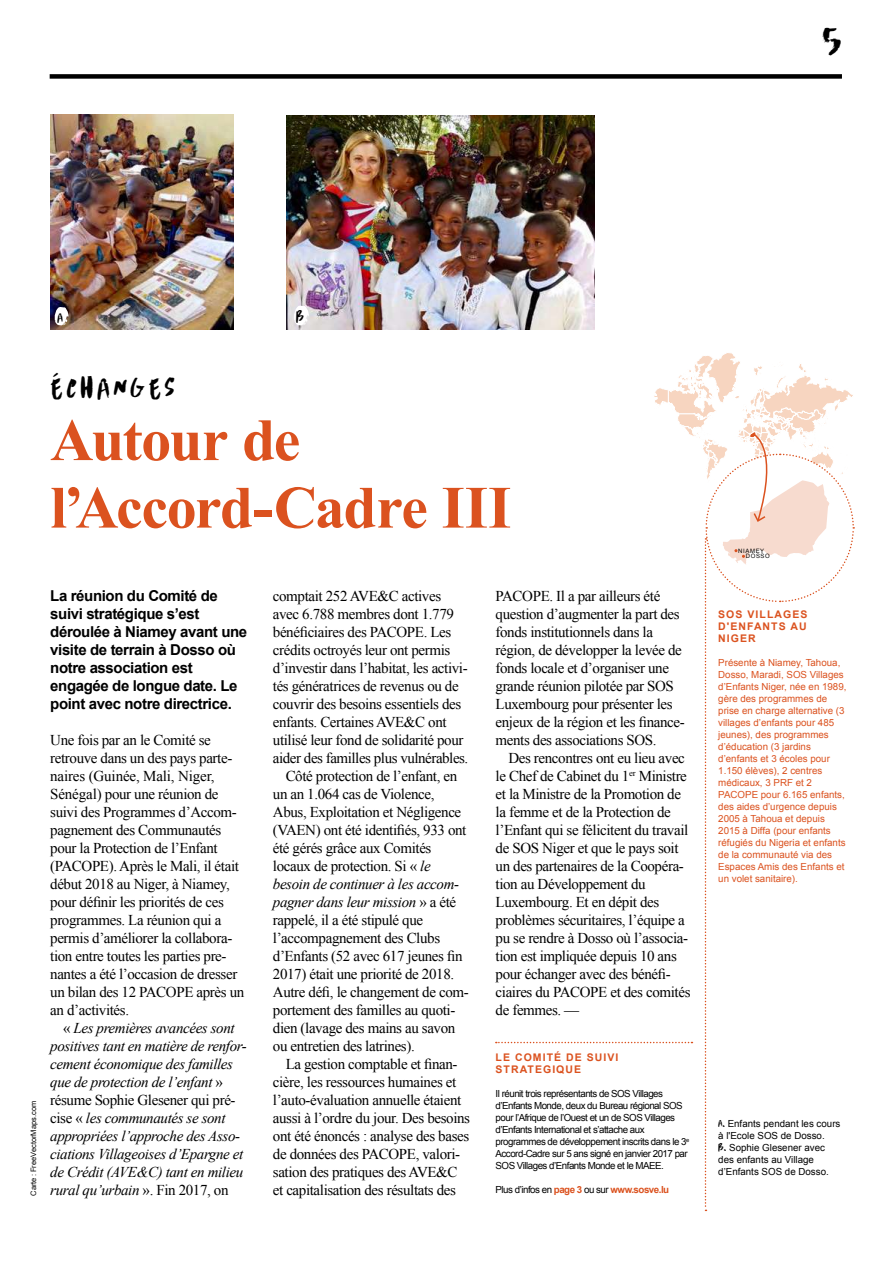
<style>
.page{position:relative;width:893px;height:1263px;background:#fff}
.page>*{position:absolute;margin:0;border:0;box-sizing:border-box;transform-origin:0 0}
.t1{font:700 60px/67.5px "Times New Roman";letter-spacing:-.025em;color:#db521f}
.t2{font:42px "Scrawny Cat SOS Headline";color:#000}
.t3{font:30px "Scrawny Cat SOS Headline";letter-spacing:.1em;color:#000}
.t4{font:15px/18px "Times New Roman";letter-spacing:-.025em;color:#000}
.t5{font:italic 15px/18px "Times New Roman";letter-spacing:-.025em;color:#000}
.t6{font:700 15px/18px "Arial";letter-spacing:-.025em;color:#000}
.t7{font:14.55px "Scrawny Cat SOS Headline";color:#000}
.t8{font:13.5px "Scrawny Cat SOS Headline";color:#000}
.t9{font:700 10.5px/12px "Arial";letter-spacing:.1em;color:#db521f;text-align:justify}
.t10{font:9.75px/12px "Arial";color:#db521f}
.t11{font:9.75px/12px "Arial";letter-spacing:-.05em;color:#000}
.t12{font:9.75px/12px "Arial";color:#000}
.t13{font:7.5px "Arial";color:#000}
.t14{font:6px "Arial";letter-spacing:.1em;color:#000}
.s1{font-style:normal}
.s2{font-style:italic}
.s3{font-weight:700;color:#db521f}
.s4{font-family:"Scrawny Cat SOS Headline"}
</style>
<div class="page">
<div style="left:50px;top:74px;width:792px;height:5px;background:#000"></div>
<img style="left:50px;top:115px;width:183px;height:215px">
<img style="left:286px;top:115px;width:308px;height:215px">
<svg style="left:55px;top:307px;width:14px;height:18px"></svg>
<svg style="left:294px;top:306px;width:15px;height:19px"></svg>
<svg style="left:496px;top:353px;width:359px;height:858px"></svg>
<h2 class="t2" style="left:821px;top:15px;width:22px">5</h2>
<p class="t8" style="left:57px;top:309px;width:7px">A</p>
<p class="t7" style="left:296px;top:308px;width:10px">B</p>
<h3 class="t3" style="left:50px;top:370px;width:127px">ÉCHANGES</h3>
<h1 class="t1" style="left:50px;top:405px;width:463px">Autour de l’Accord-Cadre III</h1>
<p class="t13" style="left:29px;top:1196px;width:96px;rotate:-90deg">Carte: FreeVectorMaps.com</p>
<p class="t6" style="left:50px;top:587px;width:198px">La réunion du Comité de suivi stratégique s’est déroulée à Niamey avant une visite de terrain à Dosso où notre association est engagée de longue date. Le point avec notre directrice.</p>
<p class="t4" style="left:50px;top:730px;width:196px">Une fois par an le Comité se retrouve dans un des pays parte&shy;naires (Guinée, Mali, Niger,<br>Sénégal) pour une réunion de suivi des Programmes d’Accom&shy;pagnement des Communautés pour la Protection de l’Enfant (PACOPE). Après le Mali, il était début 2018 au Niger, à Niamey, pour définir les priorités de ces programmes. La réunion qui a permis d’améliorer la collabora&shy;tion entre toutes les parties pre&shy;nantes a été l’occasion de dresser un bilan des 12 PACOPE après un an d’activités.</p>
<p class="t5" style="left:50px;top:1018px;width:198px;text-indent:13px"><span class="s1">«</span> Les premières avancées sont positives tant en matière de renfor&shy;cement économique des familles que de protection de l’enfant <span class="s1">» résume Sophie Glesener qui pré&shy;cise «</span> les communautés se sont appropriées l’approche des Asso&shy;ciations Villageoises d’Epargne et de Crédit (AVE&amp;C) tant en milieu rural qu’urbain <span class="s1">». Fin 2017, on</span></p>
<p class="t4" style="left:273px;top:586px;width:170px">comptait 252 AVE&amp;C actives</p>
<p class="t4" style="left:273px;top:604px;width:183px">avec 6.788 membres dont 1.779</p>
<p class="t4" style="left:273px;top:622px;width:180px">bénéficiaires des PACOPE. Les</p>
<p class="t4" style="left:273px;top:640px;width:179px">crédits octroyés leur ont permis</p>
<p class="t4" style="left:273px;top:658px;width:196px">d’investir dans l’habitat, les activi-</p>
<p class="t4" style="left:273px;top:676px;width:187px">tés génératrices de revenus ou de</p>
<p class="t4" style="left:273px;top:694px;width:190px">couvrir des besoins essentiels des</p>
<p class="t4" style="left:273px;top:712px;width:175px">enfants. Certaines AVE&amp;C ont</p>
<p class="t4" style="left:273px;top:730px;width:192px">utilisé leur fond de solidarité pour</p>
<p class="t4" style="left:273px;top:748px;width:197px">aider des familles plus vulnérables.</p>
<p class="t4" style="left:286px;top:766px;width:173px">Côté protection de l’enfant, en</p>
<p class="t4" style="left:273px;top:784px;width:163px">un an 1.064 cas de Violence,</p>
<p class="t4" style="left:273px;top:802px;width:190px">Abus, Exploitation et Négligence</p>
<p class="t4" style="left:273px;top:820px;width:195px">(VAEN) ont été identifiés, 933 ont</p>
<p class="t4" style="left:273px;top:838px;width:160px">été gérés grâce aux Comités</p>
<p class="t4" style="left:273px;top:856px;width:159px">locaux de protection. Si « <span class="s2">le</span></p>
<p class="t5" style="left:273px;top:874px;width:188px">besoin de continuer à les accom-</p>
<p class="t5" style="left:273px;top:892px;width:185px">pagner dans leur mission <span class="s1">» a été</span></p>
<p class="t4" style="left:273px;top:910px;width:152px">rappelé, il a été stipulé que</p>
<p class="t4" style="left:273px;top:928px;width:169px">l’accompagnement des Clubs</p>
<p class="t4" style="left:273px;top:946px;width:191px">d’Enfants (52 avec 617 jeunes fin</p>
<p class="t4" style="left:273px;top:964px;width:183px">2017) était une priorité de 2018.</p>
<p class="t4" style="left:273px;top:982px;width:197px">Autre défi, le changement de com-</p>
<p class="t4" style="left:273px;top:1000px;width:184px">portement des familles au quoti-</p>
<p class="t4" style="left:273px;top:1018px;width:184px">dien (lavage des mains au savon</p>
<p class="t4" style="left:273px;top:1036px;width:143px">ou entretien des latrines).</p>
<p class="t4" style="left:286px;top:1054px;width:173px">La gestion comptable et finan-</p>
<p class="t4" style="left:273px;top:1072px;width:185px">cière, les ressources humaines et</p>
<p class="t4" style="left:273px;top:1090px;width:190px">l’auto-évaluation annuelle étaient</p>
<p class="t4" style="left:273px;top:1108px;width:199px">aussi à l’ordre du jour. Des besoins</p>
<p class="t4" style="left:273px;top:1126px;width:198px">ont été énoncés : analyse des bases</p>
<p class="t4" style="left:273px;top:1144px;width:189px">de données des PACOPE, valori-</p>
<p class="t4" style="left:273px;top:1162px;width:186px">sation des pratiques des AVE&amp;C</p>
<p class="t4" style="left:273px;top:1180px;width:185px">et capitalisation des résultats des</p>
<p class="t4" style="left:496px;top:586px;width:191px">PACOPE. Il a par ailleurs été question d’augmenter la part des fonds institutionnels dans la région, de développer la levée de fonds locale et d’organiser une grande réunion pilotée par SOS<br>Luxembourg pour présenter les enjeux de la région et les finance&shy;ments des associations SOS.</p>
<p class="t4" style="left:496px;top:748px;width:196px;text-indent:13px">Des rencontres ont eu lieu avec le Chef de Cabinet du 1<sup>er</sup> Ministre et la Ministre de la Promotion de la femme et de la Protection de l’Enfant qui se félicitent du travail de SOS Niger et que le pays soit un des partenaires de la Coopéra&shy;tion au Développement du<br>Luxembourg. Et en dépit des problèmes sécuritaires, l’équipe a pu se rendre à Dosso où l’associa&shy;tion est impliquée depuis 10 ans pour échanger avec des bénéfi&shy;ciaires du PACOPE et des comités de femmes. —</p>
<p class="t9" style="left:496px;top:1051px;width:124px">LE COMITÉ DE SUIVI<br>STRATEGIQUE</p>
<p class="t11" style="left:496px;top:1087px;width:195px">Il réunit trois représentants de SOS Villages d’Enfants Monde, deux du Bureau régional SOS pour l’Afrique de l’Ouest et un de SOS Villages d’Enfants International et s’attache aux programmes de développement inscrits dans le 3<sup>e </sup>Accord-Cadre sur 5 ans signé en janvier 2017 par SOS Villages d’Enfants Monde et le MAEE.</p>
<p class="t11" style="left:496px;top:1183px;width:175px">Plus d’infos en <span class="s3">page 3</span> ou sur <span class="s3">www.sosve.lu</span></p>
<p class="t14" style="left:738px;top:547px;width:28px">NIAMEY</p>
<p class="t14" style="left:746px;top:552px;width:26px">DOSSO</p>
<p class="t9" style="left:718px;top:608px;width:91px">SOS VILLAGES D'ENFANTS AU NIGER</p>
<p class="t10" style="left:718px;top:656px;width:130px">Présente à Niamey, Tahoua,<br>Dosso, Maradi, SOS Villages d’Enfants Niger, née en 1989, gère des programmes de prise en charge alternative (3 villages d’enfants pour 485 jeunes), des programmes d’éducation (3 jardins d’enfants et 3 écoles pour<br>1.150 élèves), 2 centres médicaux, 3 PRF et 2<br>PACOPE pour 6.165 enfants, des aides d’urgence depuis<br>2005 à Tahoua et depuis<br>2015 à Diffa (pour enfants réfugiés du Nigeria et enfants de la communauté via des<br>Espaces Amis des Enfants et un volet sanitaire).</p>
<p class="t12" style="left:718px;top:1118px;width:124px"><span class="s4">A.</span> Enfants pendant les cours à l'Ecole SOS de Dosso.<br><span class="s4">B.</span> Sophie Glesener avec des enfants au Village d’Enfants SOS de Dosso.</p>
</div>
